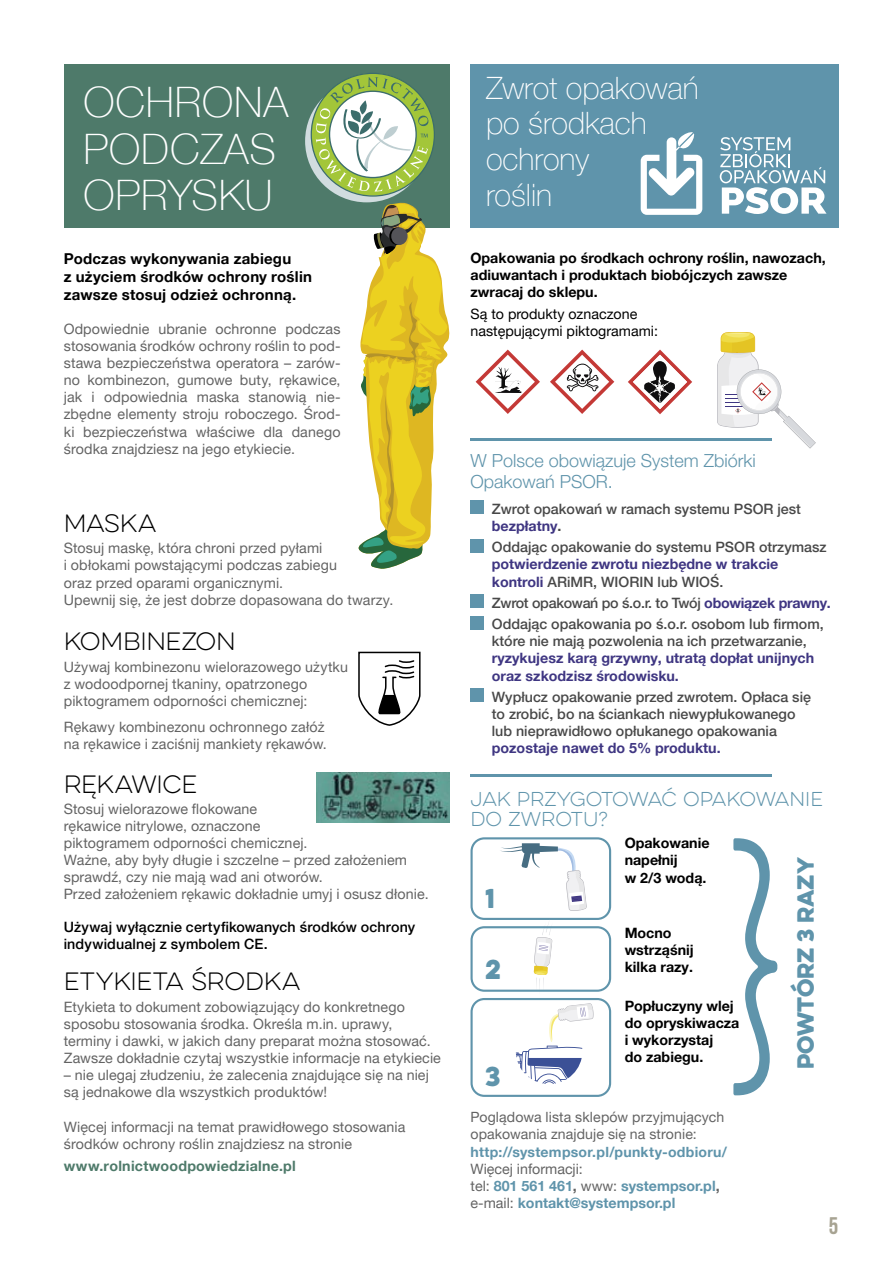
<style>
.page{position:relative;width:893px;height:1263px;background:#fff}
.page>*{position:absolute;margin:0;border:0;box-sizing:border-box;transform-origin:0 0}
.t1{font:100 222.9px "Eveleth Clean";color:#5f94ab;scale:.83 1}
.t2{font:100 42px/46.5px "Helvetica Neue";letter-spacing:.02em;color:#fff}
.t3{font:100 30.75px/35.7px "Helvetica Neue LT Pro";color:#fff}
.t4{font:24.45px "Eveleth Clean";color:#5f94ab}
.t5{font:700 24px "Bebas Neue";color:#a7a392}
.t6{font:100 22.5px "Eveleth Clean";letter-spacing:-.01em;color:#000}
.t7{font:21px "Eveleth Clean";color:#5f94ab}
.t8{font:300 18px/21px "Helvetica Neue LT Pro";color:#5f94ab}
.t9{font:100 18px/20.7px "Eveleth Clean";color:#5f94ab}
.t10{font:700 15px/18px "Helvetica Neue LT Pro";letter-spacing:.015em;color:#000}
.t11{font:14.25px/17.1px "Helvetica Neue LT Pro";letter-spacing:.01em;color:#636363}
.t12{font:500 14.25px/17.1px "Helvetica Neue LT Pro";color:#484848}
.t13{font:700 14.25px/17.1px "Helvetica Neue LT Pro";color:#000}
.t14{font:700 14.25px/17.1px "Helvetica Neue LT Pro";color:#3f3682}
.t15{font:700 14.25px/17.1px "Helvetica Neue LT Pro";color:#5f94ab}
.t16{font:500 14.25px/17.1px "Helvetica Neue LT Pro";letter-spacing:.01em;color:#000}
.t17{font:14.25px/17.1px "Helvetica Neue LT Pro";color:#000}
.t18{font:700 14.25px "Helvetica Neue LT Pro";letter-spacing:.02em;color:#4e7a6a}
.t19{font:14.1px/17.1px "Helvetica Neue LT Pro";letter-spacing:.01em;color:#636363}
.t20{font:700 14.1px "Helvetica Neue LT Pro";letter-spacing:.02em;color:#5f94ab}
.s1{font-weight:700;color:#3f3682}
.s2{font-weight:700}
.s3{font-weight:500;color:#484848}
.s4{font-weight:400;color:#636363}
.s5{color:#636363}
</style>
<div class="page">
<div style="left:470px;top:64px;width:369px;height:163px;background:#5f94ab"></div>
<div style="left:64px;top:64px;width:385px;height:163px;background:#4e7a6a"></div>
<svg style="left:305px;top:80px;width:123px;height:122px"></svg>
<svg style="left:311px;top:73px;width:123px;height:123px"></svg>
<svg style="left:316px;top:77px;width:113px;height:115px;background:#b5cc9a"></svg>
<svg style="left:358px;top:651px;width:63px;height:75px"></svg>
<svg style="left:355px;top:202px;width:95px;height:367px"></svg>
<svg style="left:389px;top:227px;width:17px;height:18px"></svg>
<div style="left:391px;top:227px;width:16px;height:18px;background:#545358;border-radius:50%"></div>
<img style="left:316px;top:772px;width:133px;height:50px">
<hr style="left:470px;top:438px;width:302px;height:3px;background:#5f94ab">
<hr style="left:470px;top:774px;width:302px;height:2px;background:#5f94ab">
<svg style="left:476px;top:350px;width:64px;height:64px"></svg>
<svg style="left:550px;top:350px;width:64px;height:64px"></svg>
<svg style="left:628px;top:350px;width:64px;height:64px"></svg>
<svg style="left:717px;top:332px;width:99px;height:116px"></svg>
<div style="left:470px;top:500px;width:14px;height:14px;background:#5f94ab"></div>
<div style="left:470px;top:539px;width:14px;height:13px;background:#5f94ab"></div>
<div style="left:470px;top:594px;width:14px;height:14px;background:#5f94ab"></div>
<div style="left:470px;top:616px;width:14px;height:13px;background:#5f94ab"></div>
<div style="left:470px;top:688px;width:14px;height:14px;background:#5f94ab"></div>
<svg style="left:719px;top:137px;width:108px;height:77px"></svg>
<svg style="left:640px;top:132px;width:63px;height:83px"></svg>
<svg style="left:500px;top:843px;width:87px;height:68px"></svg>
<div style="left:470px;top:837px;width:141px;height:83px;border:2px solid #5f94ab;border-radius:13px"></div>
<svg style="left:534px;top:918px;width:19px;height:70px"></svg>
<div style="left:470px;top:926px;width:141px;height:66px;border:2px solid #5f94ab;border-radius:13px"></div>
<svg style="left:516px;top:1003px;width:77px;height:81px"></svg>
<div style="left:470px;top:998px;width:141px;height:99px;border:2px solid #5f94ab;border-radius:13px"></div>
<h2 class="t2" style="left:84px;top:77px;width:206px">OCHRONA<br>PODCZAS<br>OPRYSKU</h2>
<p class="t10" style="left:64px;top:249px;width:250px">Podczas wykonywania zabiegu<br>z użyciem środków ochrony roślin zawsze stosuj odzież ochronną.</p>
<p class="t11" style="left:64px;top:320px;width:278px;text-align:justify">Odpowiednie ubranie ochronne podczas stosowania środków ochrony roślin to pod&shy;stawa bezpieczeństwa operatora – zarów&shy;no kombinezon, gumowe buty, rękawice, jak i odpowiednia maska stanowią nie&shy;zbędne elementy stroju roboczego. Środ&shy;ki bezpieczeństwa właściwe dla danego środka znajdziesz na jego etykiecie.</p>
<h3 class="t6" style="left:64px;top:508px;width:94px">MASKA</h3>
<p class="t11" style="left:64px;top:539px;width:331px">Stosuj maskę, która chroni przed pyłami<br>i obłokami powstającymi podczas zabiegu<br>oraz przed oparami organicznymi.<br>Upewnij się, że jest dobrze dopasowana do twarzy.</p>
<h3 class="t6" style="left:64px;top:626px;width:174px">KOMBINEZON</h3>
<p class="t11" style="left:64px;top:658px;width:286px">Używaj kombinezonu wielorazowego użytku z wodoodpornej tkaniny, opatrzonego piktogramem odporności chemicznej:</p>
<p class="t11" style="left:64px;top:717px;width:265px">Rękawy kombinezonu ochronnego załóż na rękawice i zaciśnij mankiety rękawów.</p>
<h3 class="t6" style="left:64px;top:768px;width:135px">RĘKAWICE</h3>
<p class="t11" style="left:64px;top:800px;width:367px">Stosuj wielorazowe flokowane<br>rękawice nitrylowe, oznaczone<br>piktogramem odporności chemicznej.<br>Ważne, aby były długie i szczelne – przed założeniem sprawdź, czy nie mają wad ani otworów.<br>Przed założeniem rękawic dokładnie umyj i osusz dłonie.</p>
<p class="t16" style="left:64px;top:918px;width:353px">Używaj wyłącznie certyfikowanych środków ochrony indywidualnej z symbolem CE.</p>
<h3 class="t6" style="left:64px;top:966px;width:238px">ETYKIETA ŚRODKA</h3>
<p class="t11" style="left:64px;top:998px;width:379px">Etykieta to dokument zobowiązujący do konkretnego sposobu stosowania środka. Określa m.in. uprawy, terminy i dawki, w jakich dany preparat można stosować.<br>Zawsze dokładnie czytaj wszystkie informacje na etykiecie</p>
<p class="t11" style="left:64px;top:1066px;width:367px">– nie ulegaj złudzeniu, że zalecenia znajdujące się na niej są jednakowe dla wszystkich produktów!</p>
<p class="t11" style="left:64px;top:1118px;width:343px">Więcej informacji na temat prawidłowego stosowania środków ochrony roślin znajdziesz na stronie</p>
<p class="t18" style="left:64px;top:1157px;width:234px">www.rolnictwoodpowiedzialne.pl</p>
<h3 class="t3" style="left:486px;top:70px;width:214px">Zwrot opakowań po środkach ochrony<br>roślin</h3>
<p class="t13" style="left:470px;top:249px;width:357px">Opakowania po środkach ochrony roślin, nawozach, adiuwantach i produktach biobójczych zawsze zwracaj do sklepu.</p>
<p class="t17" style="left:470px;top:305px;width:189px">Są to produkty oznaczone następującymi piktogramami:</p>
<p class="t8" style="left:470px;top:449px;width:287px">W Polsce obowiązuje System Zbiórki<br>Opakowań PSOR.</p>
<p class="t12" style="left:492px;top:500px;width:311px">Zwrot opakowań w ramach systemu PSOR jest <span class="s1">bezpłatny</span><span class="s2">.</span></p>
<p class="t12" style="left:492px;top:539px;width:336px">Oddając opakowanie do systemu PSOR otrzymasz</p>
<p class="t14" style="left:492px;top:555px;width:288px">potwierdzenie zwrotu niezbędne w trakcie kontroli <span class="s3">ARiMR, WIORIN lub WIOŚ.</span></p>
<p class="t12" style="left:492px;top:592px;width:340px;line-height:21.3px">Zwrot opakowań po ś.o.r. to Twój <span class="s1">obowiązek prawny.<br></span>Oddając opakowania po ś.o.r. osobom lub firmom,</p>
<p class="t12" style="left:492px;top:633px;width:316px">które nie mają pozwolenia na ich przetwarzanie,</p>
<p class="t14" style="left:492px;top:649px;width:324px">ryzykujesz karą grzywny, utratą dopłat unijnych oraz szkodzisz środowisku.</p>
<p class="t12" style="left:492px;top:688px;width:321px">Wypłucz opakowanie przed zwrotem. Opłaca się to zrobić, bo na ściankach niewypłukowanego lub nieprawidłowo opłukanego opakowania</p>
<p class="t14" style="left:492px;top:739px;width:230px">pozostaje nawet do 5% produktu.</p>
<p class="t9" style="left:470px;top:788px;width:354px">JAK PRZYGOTOWAĆ OPAKOWANIE<br>DO ZWROTU?</p>
<h3 class="t4" style="left:485px;top:879px;width:11px">1</h3>
<h3 class="t4" style="left:485px;top:950px;width:17px">2</h3>
<h3 class="t4" style="left:485px;top:1058px;width:17px">3</h3>
<p class="t13" style="left:625px;top:834px;width:86px">Opakowanie napełnij<br>w 2/3 wodą.</p>
<h1 class="t1" style="left:724px;top:815px;width:77px">}</h1>
<p class="t13" style="left:625px;top:924px;width:71px">Mocno wstrząśnij kilka razy.</p>
<p class="t13" style="left:625px;top:997px;width:116px">Popłuczyny wlej do opryskiwacza i wykorzystaj<br>do zabiegu.</p>
<p class="t19" style="left:470px;top:1108px;width:255px">Poglądowa lista sklepów przyjmujących opakowania znajduje się na stronie:</p>
<p class="t20" style="left:470px;top:1143px;width:258px">http://systempsor.pl/punkty-odbioru/</p>
<p class="t15" style="left:470px;top:1160px;width:251px"><span class="s4">Więcej informacji:<br>tel:</span> 801 561 461<span class="s5">,</span> <span class="s4">www:</span> systempsor.pl<span class="s5">, </span><span class="s4">e-mail:</span> kontakt@systempsor.pl</p>
<h3 class="t7" style="left:789px;top:1069px;width:214px;rotate:-90deg">powtórz 3 razy</h3>
<h3 class="t5" style="left:829px;top:1213px;width:11px">5</h3>
</div>
